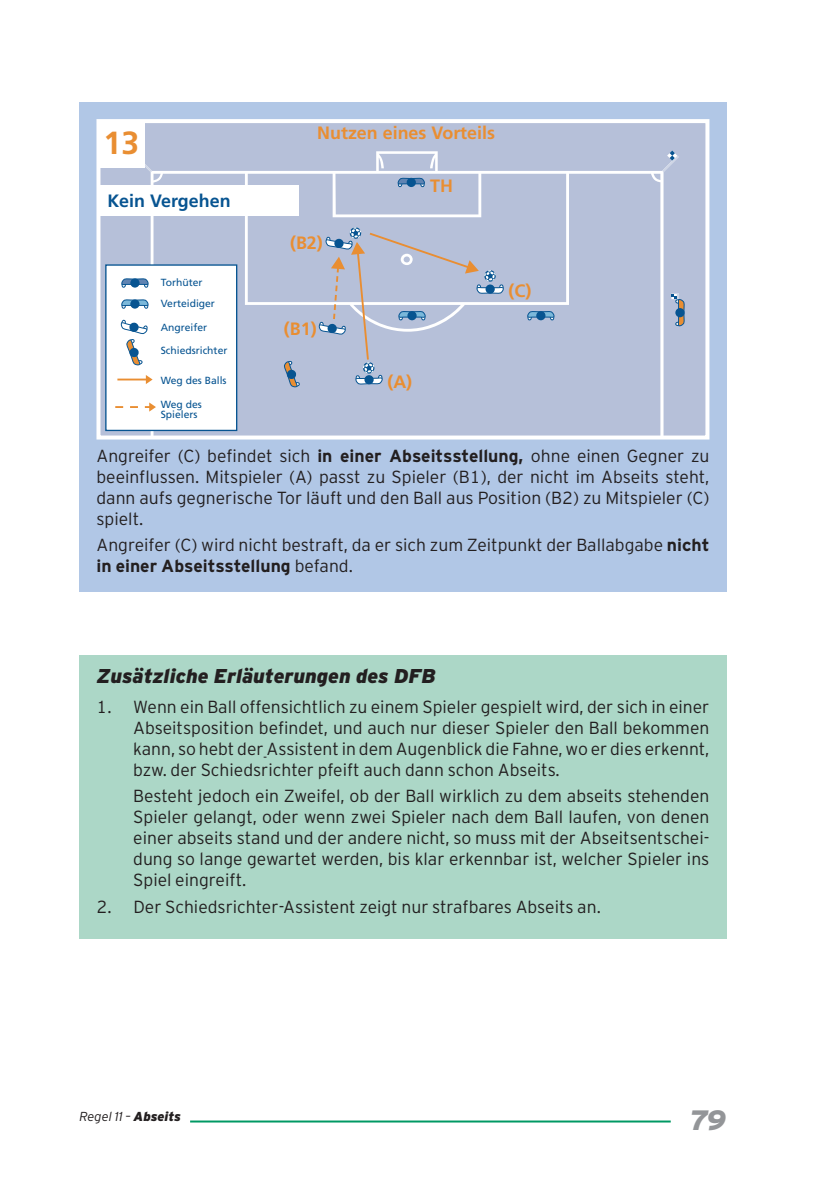
<style>
.page{position:relative;width:840px;height:1191px;background:#fff}
.page>*{position:absolute;margin:0;border:0;box-sizing:border-box;transform-origin:0 0}
.t1{font:700 32px "Frutiger";color:#e98e32}
.t2{font:italic 900 28px "Interstate";color:#939598}
.t3{font:italic 900 20px "Interstate";color:#231f20}
.t4{font:700 17.8px "Frutiger";color:#e98e32}
.t5{font:700 17.8px "Frutiger";color:#075491}
.t6{font:300 17.6px/21px "Interstate";color:#231f20;text-align:justify}
.t7{font:italic 300 13px "Interstate";color:#231f20}
.t8{font:10.4px/21.2px "Frutiger";color:#075491}
.s1{font-weight:700}
.s2{font-weight:900}
</style>
<div class="page">
<hr style="left:190px;top:1120px;width:480px;height:2px;background:#009964">
<div style="left:79px;top:102px;width:647px;height:489px;background:#b1c7e6"></div>
<div style="left:100px;top:123px;width:605px;height:312px;background:#b6c0d9"></div>
<svg style="left:130px;top:151px;width:534px;height:283px"></svg>
<svg style="left:662px;top:150px;width:16px;height:22px"></svg>
<svg style="left:130px;top:156px;width:22px;height:16px"></svg>
<div style="left:106px;top:265px;width:130px;height:165px;background:#fff"></div>
<div style="left:105px;top:264px;width:132px;height:167px;border:1px solid #075491"></div>
<div style="left:100px;top:123px;width:45px;height:45px;background:#fff"></div>
<svg style="left:121px;top:278px;width:28px;height:10px"></svg>
<div style="left:130px;top:278px;width:9px;height:10px;background:#075491;border-radius:50%"></div>
<svg style="left:121px;top:299px;width:28px;height:10px"></svg>
<div style="left:130px;top:299px;width:9px;height:10px;background:#075491;border-radius:50%"></div>
<svg style="left:397px;top:177px;width:28px;height:10px"></svg>
<div style="left:406px;top:178px;width:9px;height:9px;background:#075491;border-radius:50%"></div>
<svg style="left:121px;top:319px;width:27px;height:47px"></svg>
<hr style="left:117px;top:378px;width:29px;height:2px;background:#e98e32">
<svg style="left:146px;top:375px;width:6px;height:9px"></svg>
<svg style="left:115px;top:406px;width:8px;height:2px"></svg>
<svg style="left:130px;top:406px;width:8px;height:2px"></svg>
<svg style="left:145px;top:402px;width:11px;height:9px"></svg>
<svg style="left:284px;top:359px;width:17px;height:29px"></svg>
<svg style="left:671px;top:293px;width:14px;height:33px"></svg>
<div style="left:675px;top:308px;width:9px;height:9px;background:#075491;border-radius:50%"></div>
<svg style="left:526px;top:310px;width:28px;height:11px"></svg>
<div style="left:536px;top:311px;width:9px;height:9px;background:#075491;border-radius:50%"></div>
<svg style="left:318px;top:227px;width:186px;height:158px"></svg>
<div style="left:100px;top:185px;width:198px;height:31px;background:#fff"></div>
<div style="left:96px;top:119px;width:613px;height:320px;border:4px solid #fff"></div>
<div style="left:79px;top:655px;width:647px;height:283px;background:#acd7c7"></div>
<h1 class="t1" style="left:104px;top:130px;width:37px">13</h1>
<p class="t5" style="left:107px;top:193px;width:125px">Kein Vergehen</p>
<p class="t8" style="left:161px;top:272px;width:56px">Torhüter<br>Verteidiger</p>
<p class="t8" style="left:161px;top:317px;width:48px">Angreifer</p>
<p class="t8" style="left:161px;top:341px;width:68px">Schiedsrichter</p>
<p class="t8" style="left:161px;top:371px;width:67px">Weg des Balls</p>
<p class="t8" style="left:161px;top:400px;width:43px;line-height:10.4px">Weg des<br>Spielers</p>
<p class="t4" style="left:317px;top:125px;width:179px">Nutzen eines Vorteils</p>
<p class="t4" style="left:430px;top:178px;width:24px">TH</p>
<p class="t4" style="left:290px;top:236px;width:34px">(B2)</p>
<p class="t4" style="left:284px;top:321px;width:34px">(B1)</p>
<p class="t4" style="left:387px;top:374px;width:26px">(A)</p>
<p class="t4" style="left:508px;top:284px;width:24px">(C)</p>
<p class="t6" style="left:96px;top:445px;width:614px">Angreifer (C) befindet sich <span class="s1">in einer Abseitsstellung,</span> ohne einen Gegner zu beeinflussen. Mitspieler (A) passt zu Spieler (B1), der nicht im Abseits steht, dann aufs gegnerische Tor läuft und den Ball aus Position (B2) zu Mitspieler (C) spielt.</p>
<p class="t6" style="left:96px;top:534px;width:614px">Angreifer (C) wird nicht bestraft, da er sich zum Zeitpunkt der Ballabgabe <span class="s1">nicht in einer Abseitsstellung</span> befand.</p>
<p class="t3" style="left:96px;top:664px;width:340px">Zusätzliche Erläuterungen des DFB</p>
<p class="t6" style="left:133px;top:696px;width:577px;text-indent:-37px">1. Wenn ein Ball offensichtlich zu einem Spieler gespielt wird, der sich in einer Abseitsposition befindet, und auch nur dieser Spieler den Ball bekommen kann, so hebt der Assistent in dem Augenblick die Fahne, wo er dies erkennt, bzw. der Schiedsrichter pfeift auch dann schon Abseits.</p>
<p class="t6" style="left:133px;top:785px;width:577px">Besteht jedoch ein Zweifel, ob der Ball wirklich zu dem abseits stehenden Spieler gelangt, oder wenn zwei Spieler nach dem Ball laufen, von denen einer abseits stand und der andere nicht, so muss mit der Abseitsentschei&shy;dung so lange gewartet werden, bis klar erkennbar ist, welcher Spieler ins Spiel eingreift.</p>
<p class="t6" style="left:96px;top:896px;width:505px">2. Der Schiedsrichter-Assistent zeigt nur strafbares Abseits an.</p>
<p class="t7" style="left:79px;top:1108px;width:103px">Regel 11 – <span class="s2">Abseits</span></p>
<h2 class="t2" style="left:688px;top:1103px;width:38px">79</h2>
</div>
